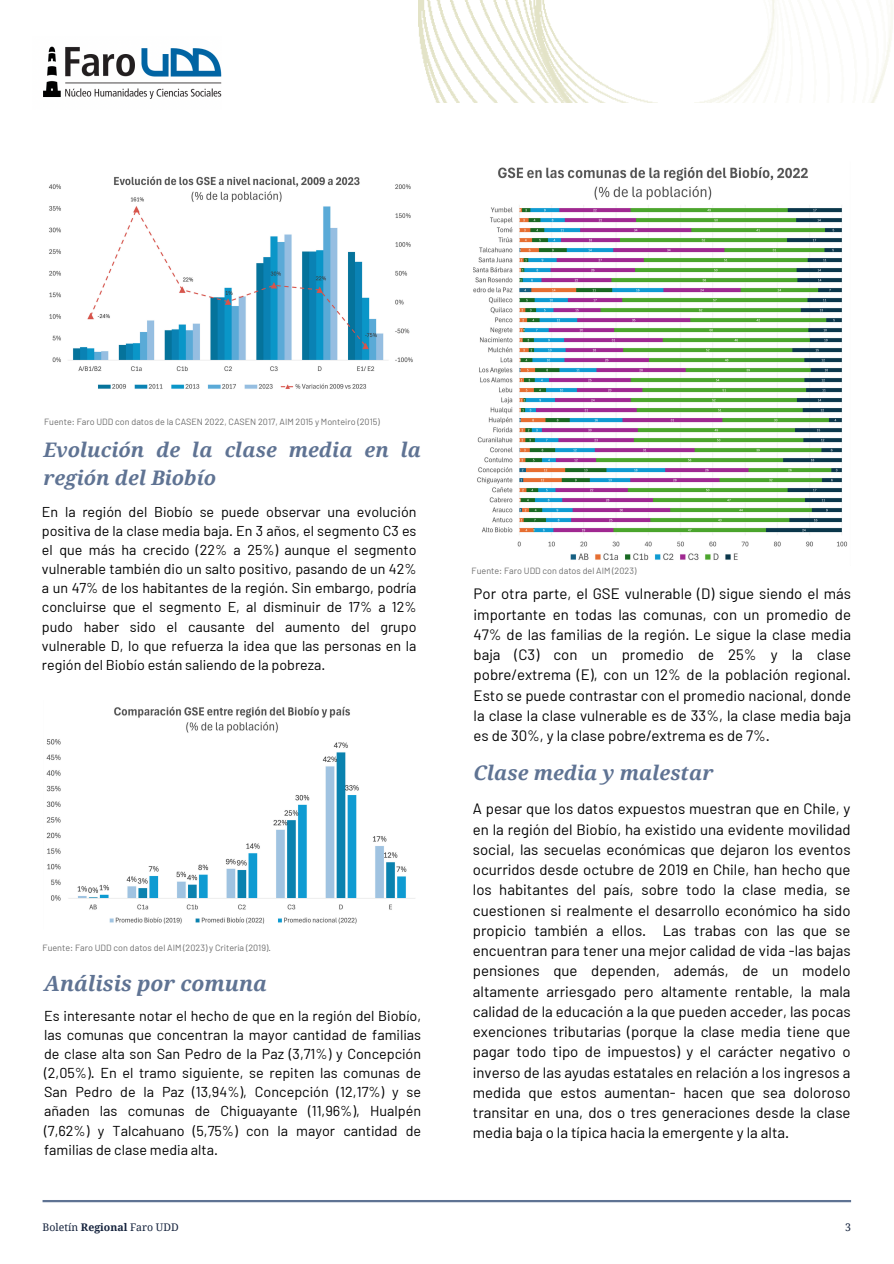
<style>
.page{position:relative;width:894px;height:1264px;background:#fff}
.page>*{position:absolute;margin:0;border:0;box-sizing:border-box;transform-origin:0 0}
.t1{font:italic 700 21px "Noto Serif";color:#5f7393}
.t2{font:italic 700 20.1px/27.9px "Noto Serif";color:#5f7393}
.t3{font:15px/20.2px "Barlow";color:#000;text-align:justify}
.t4{font:14.4px/19.2px "Barlow";color:#000;text-align:justify}
.t5{font:14.25px/19.2px "Barlow";color:#000;text-align:justify}
.t6{font:10.5px "Noto Serif";color:#15233d}
.t7{font:9px "Barlow";color:#6d6d6d}
.s1{font-weight:700}
</style>
<div class="page">
<hr style="left:43px;top:1199px;width:807px;height:3px;background:#5f7393">
<img style="left:43px;top:46px;width:178px;height:53px">
<img style="left:418px;top:0;width:475px;height:102px">
<img style="left:473px;top:167px;width:375px;height:393px">
<img style="left:49px;top:176px;width:364px;height:213px">
<img style="left:46px;top:706px;width:369px;height:218px">
<p class="t7" style="left:44px;top:415px;width:337px">Fuente: Faro UDD con datos de la CASEN 2022, CASEN 2017, AIM 2015 y Monteiro (2015)</p>
<h2 class="t2" style="left:43px;top:435px;width:379px">Evolución de la clase media en la región del Biobío</h2>
<h2 class="t5" style="left:42px;top:501px;width:376px">En la región del Biobío se puede observar una evolución positiva de la clase media baja. En 3 años, el segmento C3 es el que más ha crecido (22% a 25%) aunque el segmento vulnerable también dio un salto positivo, pasando de un 42% a un 47% de los habitantes de la región. Sin embargo, podría concluirse que el segmento E, al disminuir de 17% a 12% pudo haber sido el causante del aumento del grupo vulnerable D, lo que refuerza la idea que las personas en la región del Biobío están saliendo de la pobreza.</h2>
<p class="t7" style="left:43px;top:941px;width:230px">Fuente: Faro UDD con datos del AIM (2023) y Criteria (2019).</p>
<h1 class="t1" style="left:44px;top:968px;width:224px">Análisis por comuna</h1>
<h2 class="t4" style="left:44px;top:1005px;width:378px">Es interesante notar el hecho de que en la región del Biobío, las comunas que concentran la mayor cantidad de familias de clase alta son San Pedro de la Paz (3,71%) y Concepción (2,05%). En el tramo siguiente, se repiten las comunas de San Pedro de la Paz (13,94%), Concepción (12,17%) y se añaden las comunas de Chiguayante (11,96%), Hualpén (7,62%) y Talcahuano (5,75%) con la mayor cantidad de familias de clase media alta.</h2>
<p class="t7" style="left:471px;top:565px;width:166px">Fuente: Faro UDD con datos del AIM (2023)</p>
<h1 class="t3" style="left:473px;top:583px;width:379px">Por otra parte, el GSE vulnerable (D) sigue siendo el más importante en todas las comunas, con un promedio de 47% de las familias de la región. Le sigue la clase media baja (C3) con un promedio de 25% y la clase pobre/extrema (E), con un 12% de la población regional.<br>Esto se puede contrastar con el promedio nacional, donde la clase la clase vulnerable es de 33%, la clase media baja es de 30%, y la clase pobre/extrema es de 7%.</h1>
<h2 class="t2" style="left:473px;top:758px;width:241px">Clase media y malestar</h2>
<h3 class="t3" style="left:472px;top:798px;width:379px">A pesar que los datos expuestos muestran que en Chile, y en la región del Biobío, ha existido una evidente movilidad social, las secuelas económicas que dejaron los eventos ocurridos desde octubre de 2019 en Chile, han hecho que los habitantes del país, sobre todo la clase media, se cuestionen si realmente el desarrollo económico ha sido propicio también a ellos. Las trabas con las que se encuentran para tener una mejor calidad de vida -las bajas pensiones que dependen, además, de un modelo altamente arriesgado pero altamente rentable, la mala calidad de la educación a la que pueden acceder, las pocas exenciones tributarias (porque la clase media tiene que pagar todo tipo de impuestos) y el carácter negativo o inverso de las ayudas estatales en relación a los ingresos a medida que estos aumentan- hacen que sea doloroso transitar en una, dos o tres generaciones desde la clase media baja o la típica hacia la emergente y la alta.</h3>
<p class="t6" style="left:43px;top:1219px;width:138px">Boletín <span class="s1">Regional</span> Faro UDD</p>
<h1 class="t6" style="left:845px;top:1219px;width:7px">3</h1>
</div>
